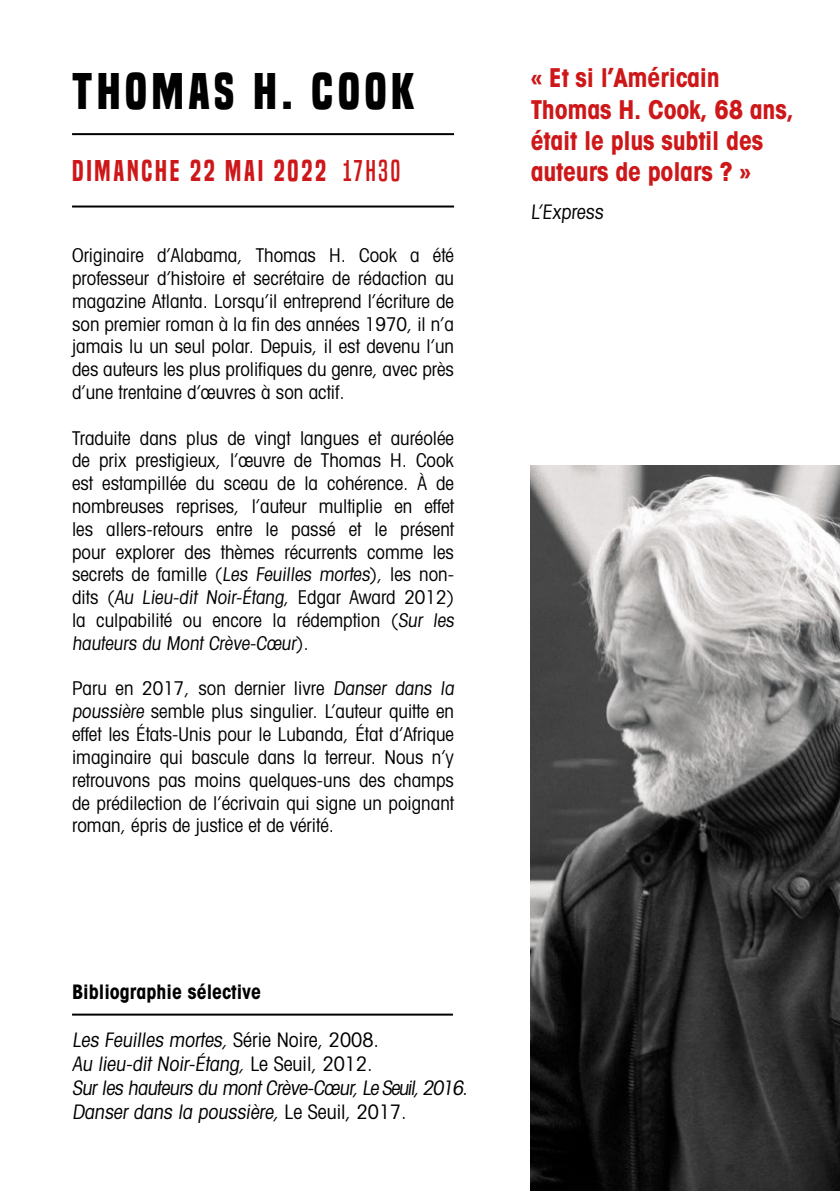
<style>
.page{position:relative;width:840px;height:1191px;background:#fff}
.page>*{position:absolute;margin:0;border:0;box-sizing:border-box;transform-origin:0 0}
.t1{font:700 48px "Built Titling Rg";letter-spacing:.1em;color:#000}
.t2{font:28px "Built Titling Sb";letter-spacing:.1em;color:#cd1719}
.t3{font:700 condensed 26px/31.2px "Avant Garde";letter-spacing:-.01em;color:#cd1719}
.t4{font:condensed 20px/24px "Avant Garde";color:#000}
.t5{font:700 condensed 20px "Avant Garde";color:#000}
.t6{font:condensed 19px/22.8px "Avant Garde";color:#000}
.s1{font-family:"Built Titling Rg"}
</style>
<div class="page">
<hr style="left:72px;top:133px;width:382px;height:2px;background:#000">
<hr style="left:72px;top:205px;width:382px;height:2px;background:#000">
<hr style="left:72px;top:1013px;width:380px;height:2px;background:#000">
<img style="left:530px;top:465px;width:309px;height:726px">
<h1 class="t1" style="left:72px;top:62px;width:344px">THOMAS H. COOK</h1>
<h2 class="t2" style="left:72px;top:154px;width:329px">DIMANCHE 22 MAI 2022 <span class="s1">17h30</span></h2>
<p class="t6" style="left:72px;top:243px;width:383px;text-align:justify">Originaire d’Alabama, Thomas H. Cook a été professeur d’histoire et secrétaire de rédaction au magazine Atlanta. Lorsqu’il entreprend l’écriture de son premier roman à la fin des années 1970, il n’a jamais lu un seul polar. Depuis, il est devenu l’un des auteurs les plus prolifiques du genre, avec près d’une trentaine d’œuvres à son actif.</p>
<p class="t6" style="left:72px;top:426px;width:386px">Traduite dans plus de vingt langues et auréolée de prix prestigieux, l’œuvre de Thomas H. Cook est estampillée du sceau de la cohérence. À de nombreuses reprises, l’auteur multiplie en effet les allers-retours entre le passé et le présent pour explorer des thèmes récurrents comme les secrets de famille (Les Feuilles mortes), les non&shy;dits (Au Lieu-dit Noir-Étang, Edgar Award 2012) la culpabilité ou encore la rédemption (Sur les hauteurs du Mont Crève-Cœur).</p>
<p class="t6" style="left:72px;top:677px;width:386px">Paru en 2017, son dernier livre Danser dans la poussière semble plus singulier. L’auteur quitte en effet les États-Unis pour le Lubanda, État d’Afrique imaginaire qui bascule dans la terreur. Nous n’y retrouvons pas moins quelques-uns des champs de prédilection de l’écrivain qui signe un poignant roman, épris de justice et de vérité.</p>
<p class="t5" style="left:72px;top:978px;width:190px">Bibliographie sélective</p>
<p class="t4" style="left:72px;top:1027px;width:400px">Les Feuilles mortes, Sé r i e N o i re, 2 008 .<br>Au lieu-dit Noir-Étang, Le Se u i l , 2 0 1 2 .<br>Sur les hauteurs du mont Crève-Cœur,LeSeuil,2016.<br>Danser dans la poussière, L e S e u i l , 2 0 1 7 .</p>
<h3 class="t3" style="left:530px;top:62px;width:264px">« Et si l’Américain<br>Thomas H. Cook, 68 ans, était le plus subtil des auteurs de polars ? »</h3>
<p class="t4" style="left:530px;top:199px;width:76px">L’Express</p>
</div>
